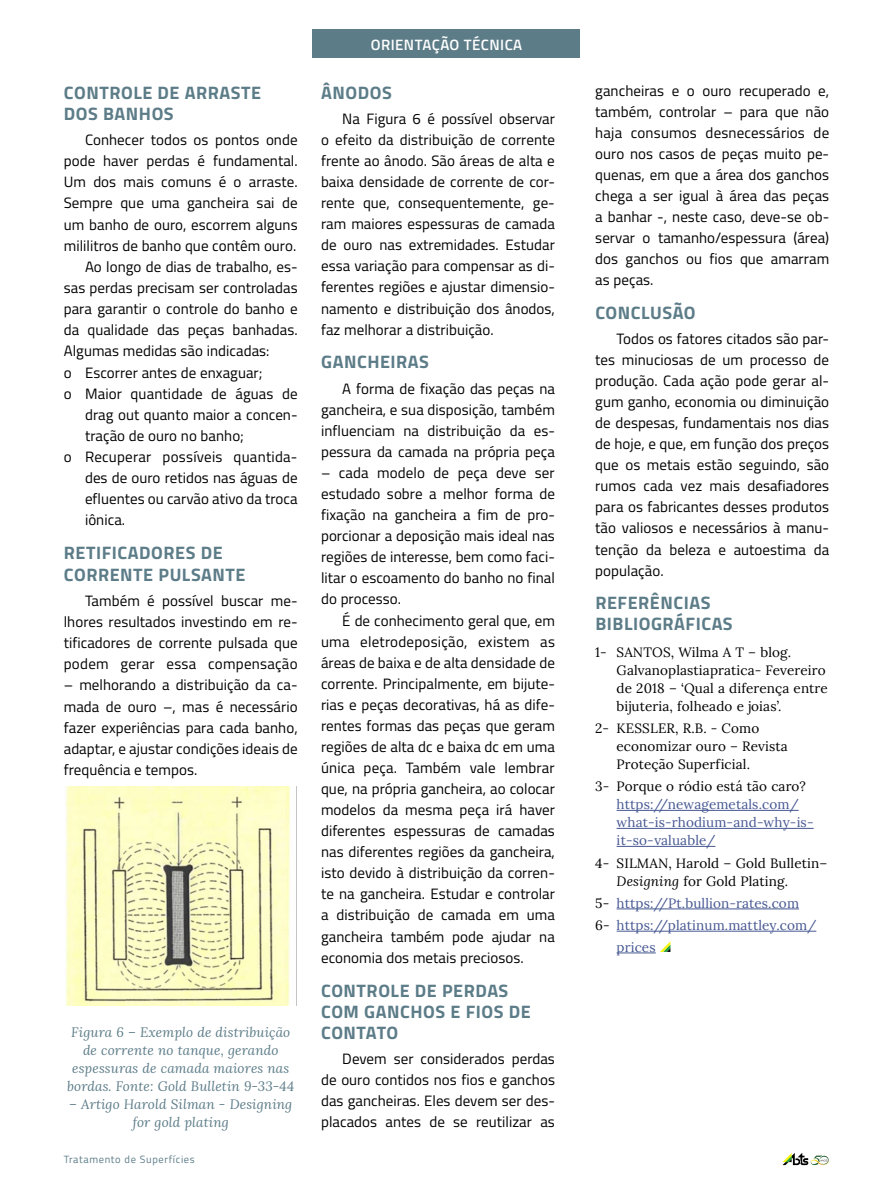
<style>
.page{position:relative;width:893px;height:1191px;background:#fff}
.page>*{position:absolute;margin:0;border:0;box-sizing:border-box;transform-origin:0 0}
.t1{font:700 18px/21px "Titillium";letter-spacing:.03em;color:#5c7c88}
.t2{font:15px/21px "Titillium";letter-spacing:.005em;color:#000;text-align:justify}
.t3{font:600 15px "Titillium";letter-spacing:.03em;color:#fff}
.t4{font:13.5px/18px "Lora";letter-spacing:.01em;color:#000}
.t5{font:italic 13.5px/18.1px "Lora";letter-spacing:.01em;color:#5c7c88;text-align:center}
.t6{font:13.5px/18px "Lora";letter-spacing:.01em;color:#465792}
.t7{font:10.5px "Titillium";letter-spacing:.06em;color:#5c7c88}
.s1{font-style:italic}
.s2{color:#000}
</style>
<div class="page">
<div style="left:313px;top:30px;width:267px;height:28px;background:#5c7c88"></div>
<img style="left:66px;top:786px;width:231px;height:219px">
<hr style="left:617px;top:810px;width:182px;height:1px;background:#465792">
<hr style="left:617px;top:828px;width:197px;height:1px;background:#465792">
<hr style="left:617px;top:846px;width:98px;height:1px;background:#465792">
<hr style="left:617px;top:908px;width:182px;height:1px;background:#465792">
<hr style="left:617px;top:930px;width:199px;height:1px;background:#465792">
<hr style="left:617px;top:952px;width:39px;height:1px;background:#465792">
<svg style="left:660px;top:942px;width:10px;height:10px"></svg>
<svg style="left:782px;top:1152px;width:47px;height:13px"></svg>
<p class="t1" style="left:64px;top:81px;width:199px">CONTROLE DE ARRASTE<br>DOS BANHOS</p>
<p class="t2" style="left:85px;top:129px;width:214px">Conhecer todos os pontos onde</p>
<p class="t2" style="left:64px;top:150px;width:235px">pode haver perdas é fundamental.</p>
<p class="t2" style="left:64px;top:171px;width:235px">Um dos mais comuns é o arraste.</p>
<p class="t2" style="left:64px;top:192px;width:235px">Sempre que uma gancheira sai de</p>
<p class="t2" style="left:64px;top:213px;width:235px">um banho de ouro, escorrem alguns</p>
<p class="t2" style="left:64px;top:234px;width:234px">mililitros de banho que contêm ouro.</p>
<p class="t2" style="left:85px;top:255px;width:214px">Ao longo de dias de trabalho, es-</p>
<p class="t2" style="left:64px;top:276px;width:235px">sas perdas precisam ser controladas</p>
<p class="t2" style="left:64px;top:298px;width:235px">para garantir o controle do banho e</p>
<p class="t2" style="left:64px;top:319px;width:235px">da qualidade das peças banhadas.</p>
<p class="t2" style="left:64px;top:340px;width:207px">Algumas medidas são indicadas:</p>
<p class="t2" style="left:64px;top:361px;width:200px">o Escorrer antes de enxaguar;</p>
<p class="t2" style="left:64px;top:382px;width:235px">o Maior quantidade de águas de</p>
<p class="t2" style="left:85px;top:403px;width:214px">drag out quanto maior a concen-</p>
<p class="t2" style="left:85px;top:424px;width:160px">tração de ouro no banho;</p>
<p class="t2" style="left:64px;top:445px;width:235px">o Recuperar possíveis quantida-</p>
<p class="t2" style="left:85px;top:466px;width:214px">des de ouro retidos nas águas de</p>
<p class="t2" style="left:85px;top:488px;width:214px">efluentes ou carvão ativo da troca</p>
<p class="t2" style="left:85px;top:509px;width:42px">iônica.</p>
<p class="t1" style="left:64px;top:541px;width:183px">RETIFICADORES DE<br>CORRENTE PULSANTE</p>
<p class="t2" style="left:64px;top:589px;width:235px;text-indent:21px">Também é possível buscar me&shy;lhores resultados investindo em re&shy;tificadores de corrente pulsada que podem gerar essa compensação</p>
<p class="t2" style="left:64px;top:674px;width:235px">– melhorando a distribuição da ca&shy;mada de ouro –, mas é necessário fazer experiências para cada banho, adaptar, e ajustar condições ideais de frequência e tempos.</p>
<p class="t5" style="left:67px;top:1022px;width:228px">Figura 6 – Exemplo de distribuição de corrente no tanque, gerando espessuras de camada maiores nas bordas. Fonte: Gold Bulletin 9-33-44</p>
<p class="t5" style="left:69px;top:1095px;width:225px">– Artigo Harold Silman - Designing for gold plating</p>
<p class="t7" style="left:64px;top:1151px;width:133px">Tratamento de Superfícies</p>
<p class="t3" style="left:371px;top:33px;width:153px">ORIENTAÇÃO TÉCNICA</p>
<p class="t1" style="left:321px;top:81px;width:72px">ÂNODOS</p>
<p class="t2" style="left:321px;top:107px;width:235px;text-indent:21px">Na Figura 6 é possível observar o efeito da distribuição de corrente frente ao ânodo. São áreas de alta e baixa densidade de corrente de cor&shy;rente que, consequentemente, ge&shy;ram maiores espessuras de camada de ouro nas extremidades. Estudar essa variação para compensar as di&shy;ferentes regiões e ajustar dimensio&shy;namento e distribuição dos ânodos, faz melhorar a distribuição.</p>
<p class="t1" style="left:321px;top:351px;width:109px">GANCHEIRAS</p>
<p class="t2" style="left:321px;top:377px;width:235px;text-indent:21px">A forma de fixação das peças na gancheira, e sua disposição, também influenciam na distribuição da es&shy;pessura da camada na própria peça</p>
<p class="t2" style="left:321px;top:461px;width:235px">– cada modelo de peça deve ser estudado sobre a melhor forma de fixação na gancheira a fim de pro&shy;porcionar a deposição mais ideal nas regiões de interesse, bem como faci&shy;litar o escoamento do banho no final do processo.</p>
<p class="t2" style="left:321px;top:609px;width:235px;text-indent:21px">É de conhecimento geral que, em uma eletrodeposição, existem as áreas de baixa e de alta densidade de corrente. Principalmente, em bijute&shy;rias e peças decorativas, há as dife&shy;rentes formas das peças que geram regiões de alta dc e baixa dc em uma única peça. Também vale lembrar que, na própria gancheira, ao colocar modelos da mesma peça irá haver diferentes espessuras de camadas nas diferentes regiões da gancheira, isto devido à distribuição da corren&shy;te na gancheira. Estudar e controlar a distribuição de camada em uma gancheira também pode ajudar na economia dos metais preciosos.</p>
<p class="t1" style="left:321px;top:978px;width:211px">CONTROLE DE PERDAS<br>COM GANCHOS E FIOS DE<br>CONTATO</p>
<p class="t2" style="left:321px;top:1047px;width:235px;text-indent:21px">Devem ser considerados perdas de ouro contidos nos fios e ganchos das gancheiras. Eles devem ser des&shy;placados antes de se reutilizar as</p>
<p class="t2" style="left:595px;top:80px;width:235px">gancheiras e o ouro recuperado e, também, controlar – para que não haja consumos desnecessários de ouro nos casos de peças muito pe&shy;quenas, em que a área dos ganchos chega a ser igual à área das peças a banhar -, neste caso, deve-se ob&shy;servar o tamanho/espessura (área) dos ganchos ou fios que amarram as peças.</p>
<p class="t1" style="left:595px;top:301px;width:102px">CONCLUSÃO</p>
<p class="t2" style="left:595px;top:328px;width:235px;text-indent:21px">Todos os fatores citados são par&shy;tes minuciosas de um processo de produção. Cada ação pode gerar al&shy;gum ganho, economia ou diminuição de despesas, fundamentais nos dias de hoje, e que, em função dos preços que os metais estão seguindo, são rumos cada vez mais desafiadores para os fabricantes desses produtos tão valiosos e necessários à manu&shy;tenção da beleza e autoestima da população.</p>
<p class="t1" style="left:595px;top:591px;width:139px">REFERÊNCIAS<br>BIBLIOGRÁFICAS</p>
<p class="t4" style="left:617px;top:642px;width:213px;text-indent:-21px">1- SANTOS, Wilma A T – blog.<br>Galvanoplastiapratica- Fevereiro de 2018 – ‘Qual a diferença entre bijuteria, folheado e joias’.</p>
<p class="t4" style="left:617px;top:718px;width:173px;text-indent:-21px">2- KESSLER, R.B. - Como economizar ouro – Revista<br>Proteção Superficial.</p>
<p class="t4" style="left:595px;top:776px;width:212px">3- Porque o ródio está tão caro?</p>
<p class="t6" style="left:617px;top:794px;width:199px">https://newagemetals.com/ what-is-rhodium-and-why-is&shy;it-so-valuable/</p>
<p class="t4" style="left:617px;top:853px;width:212px;text-indent:-21px">4- SILMAN, Harold – Gold Bulletin–<br><span class="s1">Designing</span> for Gold Plating.</p>
<p class="t6" style="left:595px;top:893px;width:205px"><span class="s2">5-</span> https://Pt.bullion-rates.com</p>
<p class="t6" style="left:595px;top:915px;width:223px"><span class="s2">6-</span> https://platinum.mattley.com/</p>
<p class="t6" style="left:617px;top:937px;width:41px">prices</p>
</div>
